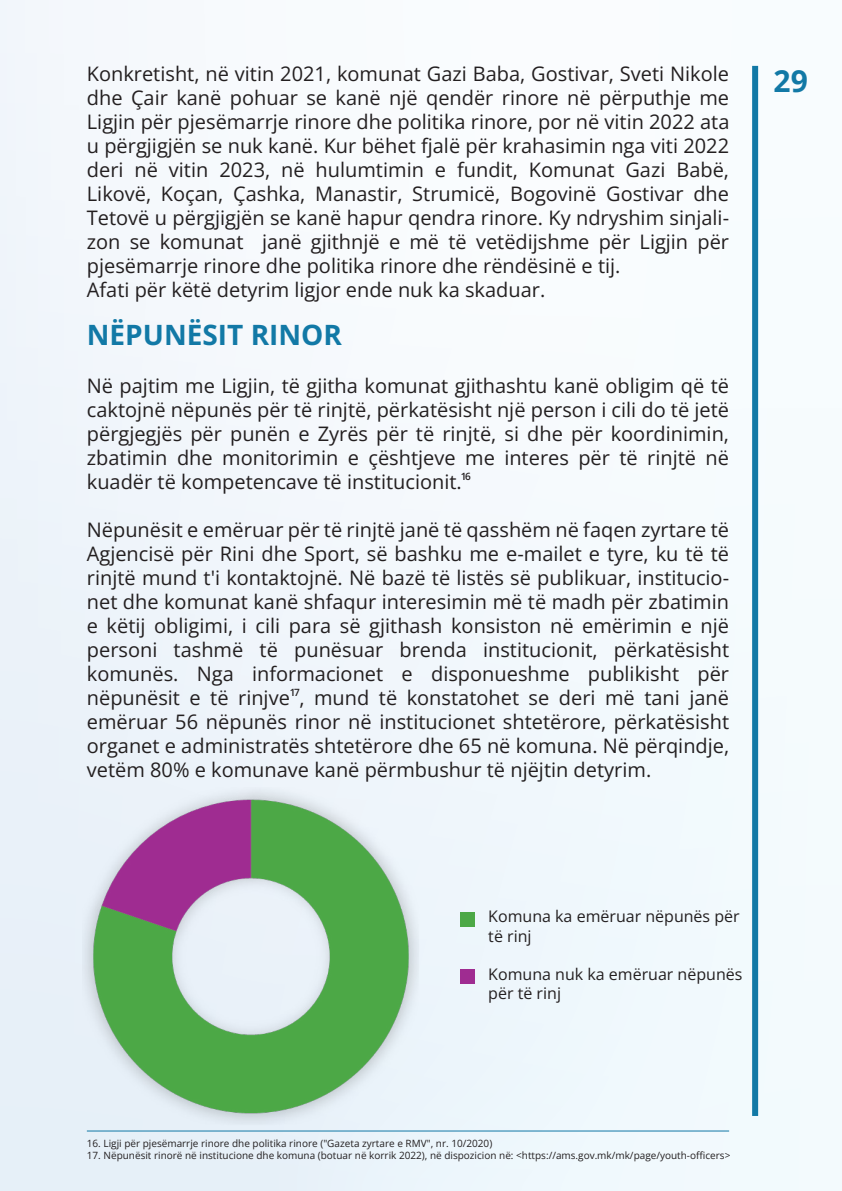
<style>
.page{position:relative;width:842px;height:1191px;background:#f3f9fd}
.page>*{position:absolute;margin:0;border:0;box-sizing:border-box;transform-origin:0 0}
.t1{font:700 30px "Open Sans";color:#1279a6}
.t2{font:700 28px "Open Sans";color:#1279a6}
.t3{font:20px/24px "Open Sans";color:#231f20;text-align:justify}
.t4{font:16px/19.2px "Open Sans";color:#231f20}
.t5{font:10px "Open Sans";color:#231f20}
.t6{font:600 10px "Open Sans";color:#231f20}
</style>
<div class="page">
<div style="left:752px;top:66px;width:6px;height:1050px;background:#1279a6"></div>
<hr style="left:87px;top:1131px;width:642px;height:1px;background:#1278a6">
<img style="left:83px;top:787px;width:336px;height:339px">
<div style="left:460px;top:912px;width:14px;height:14px;background:#4ca846"></div>
<div style="left:460px;top:969px;width:14px;height:14px;background:#9f2c91"></div>
<p class="t3" style="left:87px;top:61px;width:644px;text-align:left">Konkretisht, në vitin 2021, komunat Gazi Baba, Gostivar, Sveti Nikole dhe Çair kanë pohuar se kanë një qendër rinore në përputhje me Ligjin për pjesëmarrje rinore dhe politika rinore, por në vitin 2022 ata u përgjigjën se nuk kanë. Kur bëhet fjalë për krahasimin nga viti 2022 deri në vitin 2023, në hulumtimin e fundit, Komunat Gazi Babë, Likovë, Koçan, Çashka, Manastir, Strumicë, Bogovinë Gostivar dhe Tetovë u përgjigjën se kanë hapur qendra rinore. Ky ndryshim sinjali&shy;zon se komunat janë gjithnjë e më të vetëdijshme për Ligjin për pjesëmarrje rinore dhe politika rinore dhe rëndësinë e tij.<br>Afati për këtë detyrim ligjor ende nuk ka skaduar.</p>
<h2 class="t2" style="left:87px;top:315px;width:257px">NËPUNËSIT RINOR</h2>
<p class="t3" style="left:87px;top:373px;width:644px">Në pajtim me Ligjin, të gjitha komunat gjithashtu kanë obligim që të caktojnë nëpunës për të rinjtë, përkatësisht një person i cili do të jetë përgjegjës për punën e Zyrës për të rinjtë, si dhe për koordinimin, zbatimin dhe monitorimin e çështjeve me interes për të rinjtë në kuadër të kompetencave të institucionit.</p>
<p class="t3" style="left:87px;top:517px;width:644px">Nëpunësit e emëruar për të rinjtë janë të qasshëm në faqen zyrtare të Agjencisë për Rini dhe Sport, së bashku me e-mailet e tyre, ku të të rinjtë mund t'i kontaktojnë. Në bazë të listës së publikuar, institucio&shy;net dhe komunat kanë shfaqur interesimin më të madh për zbatimin e këtij obligimi, i cili para së gjithash konsiston në emërimin e një personi tashmë të punësuar brenda institucionit, përkatësisht komunës. Nga informacionet e disponueshme publikisht për nëpunësit e të rinjve , mund të konstatohet se deri më tani janë emëruar 56 nëpunës rinor në institucionet shtetërore, përkatësisht organet e administratës shtetërore dhe 65 në komuna. Në përqindje, vetëm 80% e komunave kanë përmbushur të njëjtin detyrim.</p>
<p class="t6" style="left:461px;top:469px;width:11px">16</p>
<p class="t6" style="left:290px;top:686px;width:11px">17</p>
<h1 class="t1" style="left:773px;top:60px;width:36px">29</h1>
<p class="t4" style="left:488px;top:906px;width:253px">Komuna ka emëruar nëpunës për të rinj</p>
<p class="t4" style="left:488px;top:964px;width:256px">Komuna nuk ka emëruar nëpunës për të rinj</p>
<p class="t5" style="left:87px;top:1137px;width:407px">16. Ligji për pjesëmarrje rinore dhe politika rinore ("Gazeta zyrtare e RMV", nr. 10/2020)</p>
<p class="t5" style="left:87px;top:1149px;width:645px">17. Nëpunësit rinorë në institucione dhe komuna (botuar në korrik 2022), në dispozicion në: &lt;https://ams.gov.mk/mk/page/youth-officers&gt;</p>
</div>
